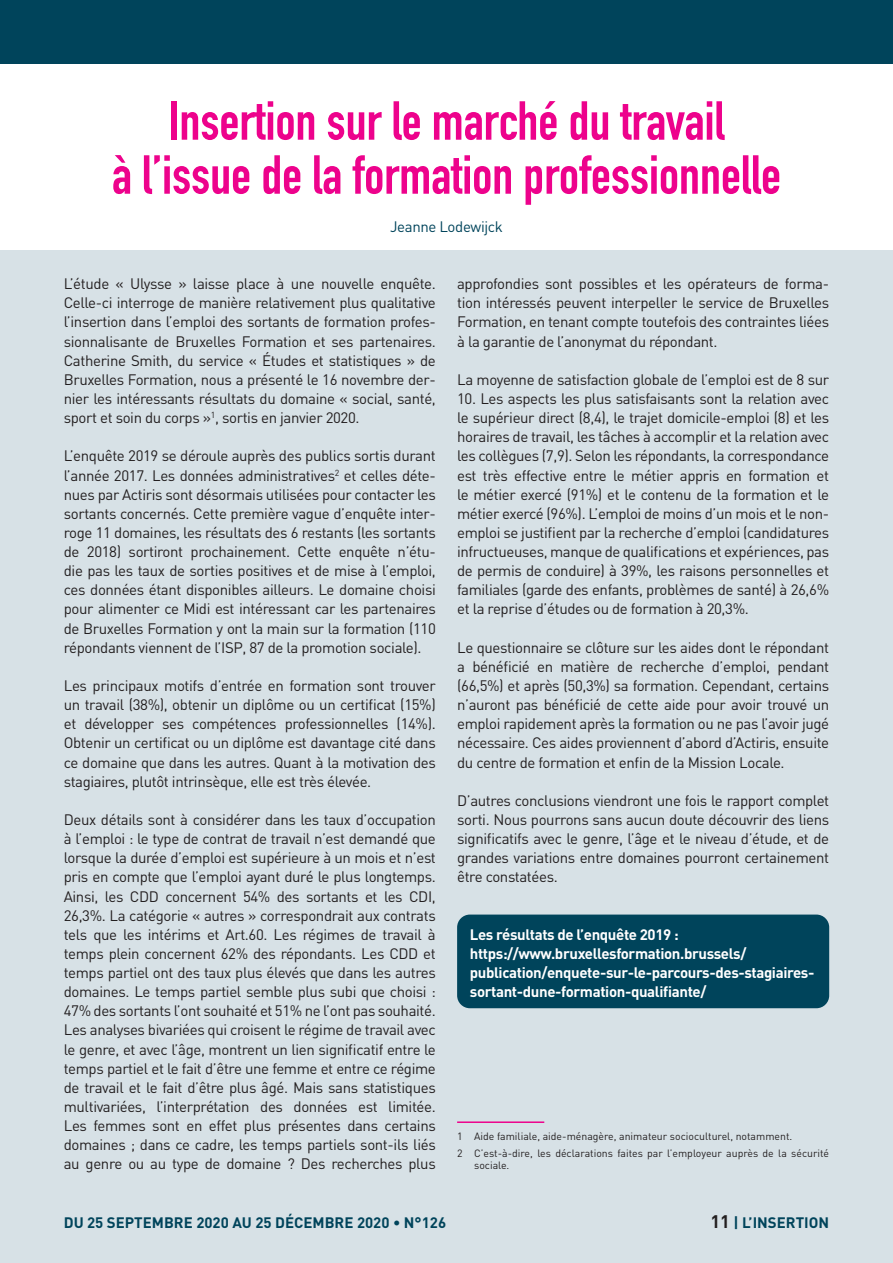
<style>
.page{position:relative;width:893px;height:1263px;background:#fff}
.page>*{position:absolute;margin:0;border:0;box-sizing:border-box;transform-origin:0 0}
.titre{font:54px/54px "DIN Engschrift";color:#ed028c;text-align:center}
.texte1{font:15px/19.2px "DIN";letter-spacing:-.025em;color:#231f20;text-align:justify}
.texte1-2{font:700 15px/19.2px "DIN";letter-spacing:-.025em;color:#fff}
.t1{font:700 15px "DIN";color:#00445b}
.Signature{font:15px "DIN";letter-spacing:-.025em;color:#00445b}
.notes{font:10.5px/12.6px "DIN";color:#231f20}
.s1{font-size:18px;color:#231f20}
</style>
<div class="page">
<div style="left:0;top:0;width:893px;height:64px;background:#00445b"></div>
<div style="left:0;top:251px;width:893px;height:1012px;background:#d7e1e6"></div>
<hr style="left:457px;top:1121px;width:87px;height:2px;background:#ed028c">
<div style="left:457px;top:914px;width:372px;height:94px;background:#00445b;border-radius:13px"></div>
<p class="titre" style="left:112px;top:93px;width:671px">Insertion sur le marché du travail<br>à l’issue de la formation professionnelle</p>
<p class="Signature" style="left:390px;top:217px;width:114px">Jeanne Lodewijck</p>
<p class="texte1" style="left:64px;top:274px;width:374px">L’étude « Ulysse » laisse place à une nouvelle enquête.<br>Celle-ci interroge de manière relativement plus qualitative l’insertion dans l’emploi des sortants de formation profes&shy;sionnalisante de Bruxelles Formation et ses partenaires.<br>Catherine Smith, du service « Études et statistiques » de Bruxelles Formation, nous a présenté le 16 novembre der&shy;nier les intéressants résultats du domaine « social, santé, sport et soin du corps »<sup>1</sup>, sortis en janvier 2020.</p>
<p class="texte1" style="left:64px;top:446px;width:374px">L’enquête 2019 se déroule auprès des publics sortis durant l’année 2017. Les données administratives<sup>2</sup> et celles déte&shy;nues par Actiris sont désormais utilisées pour contacter les sortants concernés. Cette première vague d’enquête inter&shy;roge 11 domaines, les résultats des 6 restants (les sortants de 2018) sortiront prochainement. Cette enquête n’étu&shy;die pas les taux de sorties positives et de mise à l’emploi, ces données étant disponibles ailleurs. Le domaine choisi pour alimenter ce Midi est intéressant car les partenaires de Bruxelles Formation y ont la main sur la formation (110 répondants viennent de l’ISP, 87 de la promotion sociale).</p>
<p class="texte1" style="left:64px;top:676px;width:374px">Les principaux motifs d’entrée en formation sont trouver un travail (38%), obtenir un diplôme ou un certificat (15%) et développer ses compétences professionnelles (14%).<br>Obtenir un certificat ou un diplôme est davantage cité dans ce domaine que dans les autres. Quant à la motivation des stagiaires, plutôt intrinsèque, elle est très élevée.</p>
<p class="texte1" style="left:64px;top:810px;width:374px">Deux détails sont à considérer dans les taux d’occupation à l’emploi : le type de contrat de travail n’est demandé que lorsque la durée d’emploi est supérieure à un mois et n’est pris en compte que l’emploi ayant duré le plus longtemps.<br>Ainsi, les CDD concernent 54% des sortants et les CDI, 26,3%. La catégorie « autres » correspondrait aux contrats tels que les intérims et Art.60. Les régimes de travail à temps plein concernent 62% des répondants. Les CDD et temps partiel ont des taux plus élevés que dans les autres domaines. Le temps partiel semble plus subi que choisi :<br>47% des sortants l’ont souhaité et 51% ne l’ont pas souhaité.<br>Les analyses bivariées qui croisent le régime de travail avec le genre, et avec l’âge, montrent un lien significatif entre le temps partiel et le fait d’être une femme et entre ce régime de travail et le fait d’être plus âgé. Mais sans statistiques multivariées, l’interprétation des données est limitée.<br>Les femmes sont en effet plus présentes dans certains domaines ; dans ce cadre, les temps partiels sont-ils liés au genre ou au type de domaine ? Des recherches plus</p>
<p class="texte1" style="left:457px;top:274px;width:374px">approfondies sont possibles et les opérateurs de forma&shy;tion intéressés peuvent interpeller le service de Bruxelles Formation, en tenant compte toutefois des contraintes liées à la garantie de l’anonymat du répondant.</p>
<p class="texte1" style="left:457px;top:370px;width:374px">La moyenne de satisfaction globale de l’emploi est de 8 sur</p>
<p class="texte1" style="left:457px;top:389px;width:374px">10. Les aspects les plus satisfaisants sont la relation avec le supérieur direct (8,4), le trajet domicile-emploi (8) et les horaires de travail, les tâches à accomplir et la relation avec les collègues (7,9). Selon les répondants, la correspondance est très effective entre le métier appris en formation et le métier exercé (91%) et le contenu de la formation et le métier exercé (96%). L’emploi de moins d’un mois et le non&shy;emploi se justifient par la recherche d’emploi (candidatures infructueuses, manque de qualifications et expériences, pas de permis de conduire) à 39%, les raisons personnelles et familiales (garde des enfants, problèmes de santé) à 26,6% et la reprise d’études ou de formation à 20,3%.</p>
<p class="texte1" style="left:457px;top:637px;width:374px">Le questionnaire se clôture sur les aides dont le répondant a bénéficié en matière de recherche d’emploi, pendant (66,5%) et après (50,3%) sa formation. Cependant, certains n’auront pas bénéficié de cette aide pour avoir trouvé un emploi rapidement après la formation ou ne pas l’avoir jugé nécessaire. Ces aides proviennent d’abord d’Actiris, ensuite du centre de formation et enfin de la Mission Locale.</p>
<p class="texte1" style="left:457px;top:790px;width:374px">D’autres conclusions viendront une fois le rapport complet sorti. Nous pourrons sans aucun doute découvrir des liens significatifs avec le genre, l’âge et le niveau d’étude, et de grandes variations entre domaines pourront certainement être constatées.</p>
<p class="texte1-2" style="left:470px;top:924px;width:346px">Les résultats de l’enquête 2019 : https://www.bruxellesformation.brussels/ publication/enquete-sur-le-parcours-des-stagiaires&shy;sortant-dune-formation-qualifiante/</p>
<p class="notes" style="left:457px;top:1130px;width:337px">1 Aide familiale, aide-ménagère, animateur socioculturel, notamment.</p>
<p class="notes" style="left:474px;top:1146px;width:357px;text-indent:-17px">2 C’est-à-dire, les déclarations faites par l’employeur auprès de la sécurité sociale.</p>
<p class="t1" style="left:64px;top:1213px;width:384px">DU 25 SEPTEMBRE 2020 AU 25 DÉCEMBRE 2020 • N°126</p>
<p class="t1" style="left:710px;top:1213px;width:120px"><span class="s1">11</span> | L’INSERTION</p>
</div>
